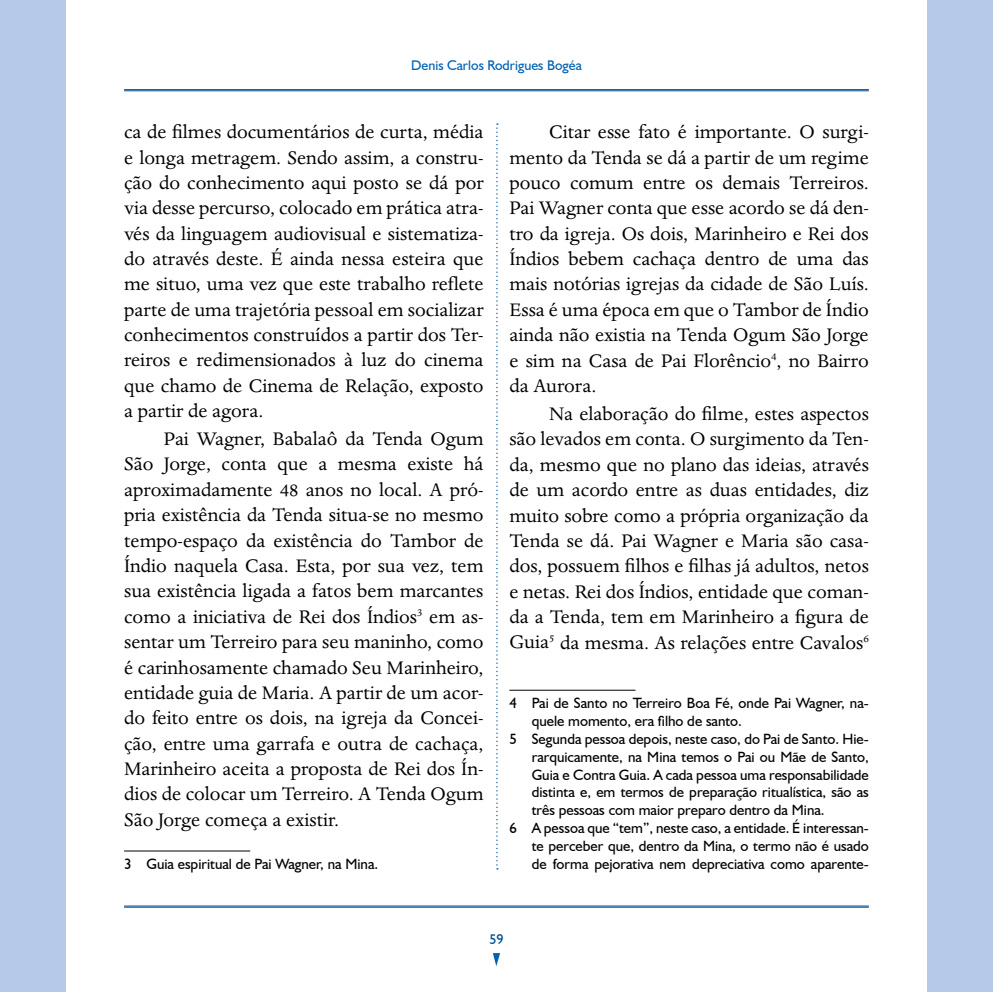
<style>
.page{position:relative;width:993px;height:993px;background:#fff}
.page>*{position:absolute;margin:0;border:0;box-sizing:border-box;transform-origin:0 0}
.t1{font:21px/25.4px "Dante MT Std";color:#000;text-align:justify}
.t2{font:14.88px "Humanist 521 BT";color:#000}
.t3{font:14px "Humanist 521 BT";color:#0061b2}
.t4{font:14px "Humanist 521 BT";color:#004b8d}
</style>
<div class="page">
<div style="left:0;top:1px;width:65px;height:990px;background:#b6c9e8"></div>
<div style="left:927px;top:1px;width:65px;height:990px;background:#b6c9e8"></div>
<hr style="left:124px;top:850px;width:126px;height:1px;background:#000">
<hr style="left:509px;top:689px;width:126px;height:1px;background:#000">
<hr style="left:124px;top:89px;width:744px;height:1px;background:#004b8d">
<hr style="left:124px;top:90px;width:744px;height:1px;background:#004b8d">
<hr style="left:124px;top:905px;width:744px;height:1px;background:#004b8d">
<hr style="left:124px;top:906px;width:744px;height:1px;background:#004b8d">
<svg style="left:493px;top:953px;width:7px;height:12px"></svg>
<svg style="left:496px;top:123px;width:2px;height:746px"></svg>
<p class="t3" style="left:411px;top:56px;width:172px">Denis Carlos Rodrigues Bogéa</p>
<p class="t1" style="left:124px;top:119px;width:361px">ca de filmes documentários de curta, média e longa metragem. Sendo assim, a constru&shy;ção do conhecimento aqui posto se dá por via desse percurso, colocado em prática atra&shy;vés da linguagem audiovisual e sistematiza&shy;do através deste. É ainda nessa esteira que me situo, uma vez que este trabalho reflete parte de uma trajetória pessoal em socializar conhecimentos construídos a partir dos Ter&shy;reiros e redimensionados à luz do cinema que chamo de Cinema de Relação, exposto a partir de agora.</p>
<p class="t1" style="left:124px;top:426px;width:361px;text-indent:40px">Pai Wagner, Babalaô da Tenda Ogum São Jorge, conta que a mesma existe há aproximadamente 48 anos no local. A pró&shy;pria existência da Tenda situa-se no mesmo tempo-espaço da existência do Tambor de Índio naquela Casa. Esta, por sua vez, tem sua existência ligada a fatos bem marcantes como a iniciativa de Rei dos Índios<sup>3</sup> em as&shy;sentar um Terreiro para seu maninho, como é carinhosamente chamado Seu Marinheiro, entidade guia de Maria. A partir de um acor&shy;do feito entre os dois, na igreja da Concei&shy;ção, entre uma garrafa e outra de cachaça, Marinheiro aceita a proposta de Rei dos Ín&shy;dios de colocar um Terreiro. A Tenda Ogum São Jorge começa a existir.</p>
<p class="t2" style="left:124px;top:854px;width:255px">3 Guia espiritual de Pai Wagner, na Mina.</p>
<p class="t1" style="left:509px;top:119px;width:361px;text-indent:40px">Citar esse fato é importante. O surgi&shy;mento da Tenda se dá a partir de um regime pouco comum entre os demais Terreiros.<br>Pai Wagner conta que esse acordo se dá den&shy;tro da igreja. Os dois, Marinheiro e Rei dos Índios bebem cachaça dentro de uma das mais notórias igrejas da cidade de São Luís.<br>Essa é uma época em que o Tambor de Índio ainda não existia na Tenda Ogum São Jorge e sim na Casa de Pai Florêncio<sup>4</sup>, no Bairro da Aurora.</p>
<p class="t1" style="left:509px;top:401px;width:361px;text-indent:40px">Na elaboração do filme, estes aspectos são levados em conta. O surgimento da Ten&shy;da, mesmo que no plano das ideias, através de um acordo entre as duas entidades, diz muito sobre como a própria organização da Tenda se dá. Pai Wagner e Maria são casa&shy;dos, possuem filhos e filhas já adultos, netos e netas. Rei dos Índios, entidade que coman&shy;da a Tenda, tem em Marinheiro a figura de Guia<sup>5</sup> da mesma. As relações entre Cavalos<sup>6</sup></p>
<p class="t2" style="left:509px;top:693px;width:361px">4 Pai de Santo no Terreiro Boa Fé, onde Pai Wagner, na-</p>
<p class="t2" style="left:531px;top:711px;width:212px">quele momento, era filho de santo.</p>
<p class="t2" style="left:509px;top:729px;width:361px">5 Segunda pessoa depois, neste caso, do Pai de Santo. Hie-</p>
<p class="t2" style="left:531px;top:747px;width:338px">rarquicamente, na Mina temos o Pai ou Mãe de Santo,</p>
<p class="t2" style="left:531px;top:765px;width:338px">Guia e Contra Guia. A cada pessoa uma responsabilidade</p>
<p class="t2" style="left:531px;top:782px;width:338px">distinta e, em termos de preparação ritualística, são as</p>
<p class="t2" style="left:531px;top:800px;width:294px">três pessoas com maior preparo dentro da Mina.</p>
<p class="t2" style="left:509px;top:818px;width:361px">6 A pessoa que “tem”, neste caso, a entidade. É interessan-</p>
<p class="t2" style="left:531px;top:836px;width:338px">te perceber que, dentro da Mina, o termo não é usado</p>
<p class="t2" style="left:531px;top:854px;width:338px">de forma pejorativa nem depreciativa como aparente-</p>
<p class="t4" style="left:489px;top:930px;width:16px">59</p>
</div>
